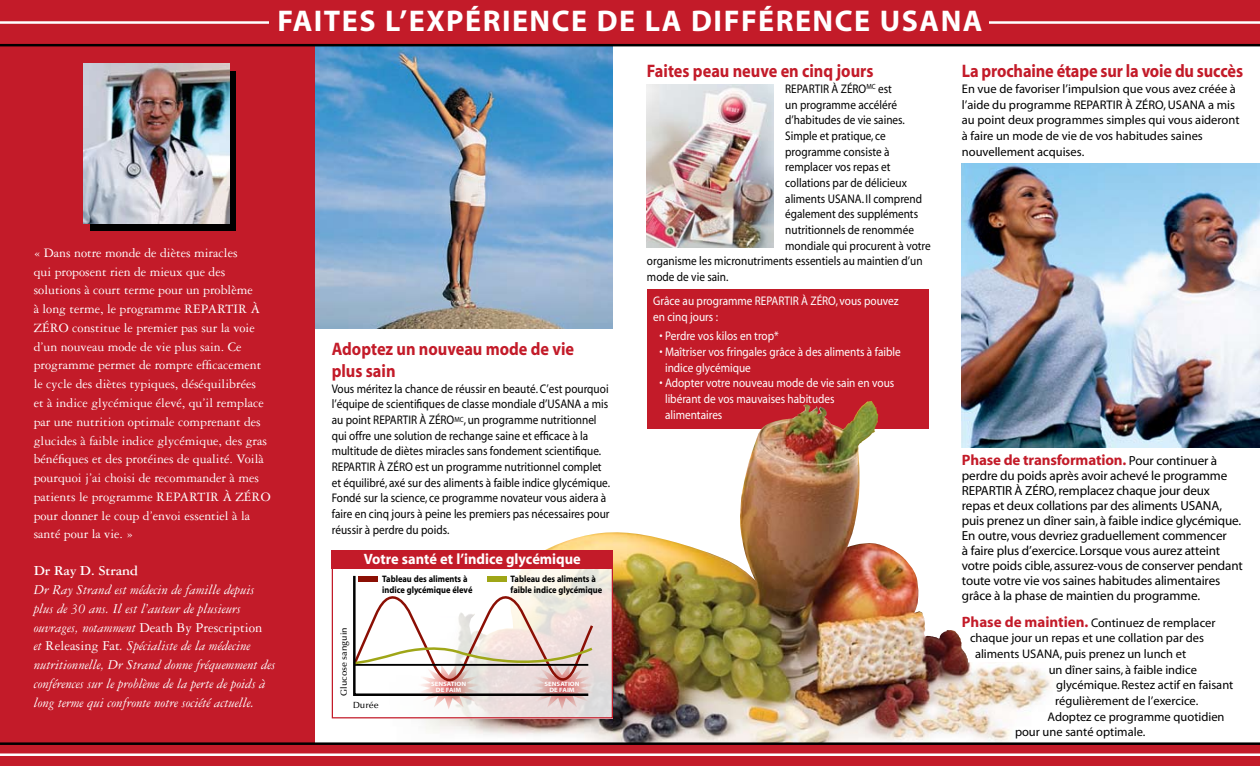
<style>
.page{position:relative;width:1260px;height:766px;background:#fff}
.page>*{position:absolute;margin:0;border:0;box-sizing:border-box;transform-origin:0 0}
.t1{font:700 30px "Myriad";letter-spacing:.05em;color:#fff}
.t2{font:700 18.12px/21.8px "Myriad";color:#c31b29;scale:.9 1}
.t3{font:700 15px "Myriad";color:#c31b29}
.t4{font:700 15px "Myriad";color:#fff;scale:.96 1}
.t5{font:italic 14.38px/18.8px "Garamond Three";color:#fff}
.t6{font:700 14.38px "Garamond Three";color:#fff}
.t7{font:13.75px/18.8px "Garamond Three";color:#fff}
.t8{font:13.12px/15px "Myriad";letter-spacing:-.01em;color:#000}
.t9{font:12.5px/15.6px "Myriad";color:#000;scale:.9 1}
.t10{font:12.5px/15.6px "Myriad";color:#000}
.t11{font:12.5px/15.6px "Myriad";color:#fff;scale:.9 1}
.t12{font:700 9.38px/11.2px "Myriad";color:#000;scale:.9 1}
.t13{font:500 8.88px "Optima";color:#000}
.t14{font:700 6.25px/6.2px "Myriad";color:#fff;text-align:center;scale:1.1 1}
.s1{font-style:normal}
.s2{font-weight:400;font-size:13.12px;color:#000}
.s3{font-weight:700;font-size:15px;color:#c31b29}
</style>
<div class="page">
<div style="left:647px;top:289px;width:281px;height:140px;background:#c31b29"></div>
<img style="left:339px;top:401px;width:810px;height:340px">
<img style="left:315px;top:46px;width:298px;height:282px">
<div style="left:0;top:35px;width:315px;height:591px;background:#c31b29"></div>
<div style="left:0;top:0;width:1260px;height:45px;background:#c31b29"></div>
<hr style="left:0;top:21px;width:1260px;height:3px;background:#fff">
<div style="left:269px;top:14px;width:720px;height:19px;background:#c31b29"></div>
<img style="left:962px;top:163px;width:298px;height:284px">
<img style="left:647px;top:85px;width:127px;height:162px">
<svg style="left:90px;top:71px;width:146px;height:159px;background:#1a1c1d"></svg>
<img style="left:84px;top:64px;width:145px;height:159px">
<div style="left:0;top:572px;width:315px;height:184px;background:#c31b29"></div>
<div style="left:0;top:743px;width:1260px;height:22px;background:#c31b29"></div>
<hr style="left:0;top:753px;width:1260px;height:2px;background:#fff">
<hr style="left:0;top:44px;width:1260px;height:2px;background:#000">
<hr style="left:0;top:741px;width:1260px;height:3px;background:#000">
<svg style="left:332px;top:568px;width:281px;height:150px"></svg>
<svg style="left:351px;top:573px;width:247px;height:136px"></svg>
<div style="left:359px;top:575px;width:19px;height:6px;background:#8b0f04"></div>
<div style="left:487px;top:575px;width:19px;height:6px;background:#9fa617"></div>
<div style="left:332px;top:550px;width:281px;height:18px;background:#c31b29"></div>
<div style="left:332px;top:549px;width:281px;height:168px;border:1px solid #c31b29"></div>
<h1 class="t1" style="left:277px;top:5px;width:707px">Faites l’expérience de la différence usana</h1>
<p class="t7" style="left:34px;top:243px;width:238px">« Dans notre monde de diètes miracles<br>qui proposent rien de mieux que des solutions à court terme pour un problème<br>à long terme, le programme REPARTIR À ZÉRO constitue le premier pas sur la voie d’un nouveau mode de vie plus sain. Ce programme permet de rompre efficacement le cycle des diètes typiques, déséquilibrées<br>et à indice glycémique élevé, qu’il remplace par une nutrition optimale comprenant des glucides à faible indice glycémique, des gras bénéfiques et des protéines de qualité. Voilà pourquoi j’ai choisi de recommander à mes patients le programme REPARTIR À ZÉRO pour donner le coup d’envoi essentiel à la santé pour la vie. »</p>
<p class="t6" style="left:34px;top:562px;width:106px">Dr Ray D. Strand</p>
<p class="t5" style="left:34px;top:580px;width:243px">Dr Ray Strand est médecin de famille depuis plus de 30 ans. Il est l’auteur de plusieurs ouvrages, notamment <span class="s1">Death By Prescription<br></span>et <span class="s1">Releasing Fat</span>. Spécialiste de la médecine nutritionnelle, Dr Strand donne fréquemment des conférences sur le problème de la perte de poids à long terme qui confronte notre société actuelle.</p>
<h2 class="t2" style="left:332px;top:339px;width:271px">Adoptez un nouveau mode de vie plus sain</h2>
<p class="t9" style="left:332px;top:381px;width:311px">Vous méritez la chance de réussir en beauté. C’est pourquoi l’équipe de scientifiques de classe mondiale d’USANA a mis au point REPARTIR À ZÉRO<sup>MC</sup>, un programme nutritionnel qui offre une solution de rechange saine et efficace à la multitude de diètes miracles sans fondement scientifique.<br>REPARTIR À ZÉRO est un programme nutritionnel complet et équilibré, axé sur des aliments à faible indice glycémique.<br>Fondé sur la science, ce programme novateur vous aidera à faire en cinq jours à peine les premiers pas nécessaires pour réussir à perdre du poids.</p>
<p class="t4" style="left:364px;top:551px;width:227px">Votre santé et l’indice glycémique</p>
<p class="t13" style="left:339px;top:695px;width:70px;rotate:-90deg">Glucose sanguin</p>
<p class="t12" style="left:382px;top:572px;width:102px">Tableau des aliments à indice glycémique élevé</p>
<p class="t12" style="left:510px;top:572px;width:103px">Tableau des aliments à faible indice glycémique</p>
<p class="t14" style="left:431px;top:680px;width:33px">sensation de faim</p>
<p class="t14" style="left:545px;top:680px;width:33px">sensation de faim</p>
<p class="t13" style="left:353px;top:699px;width:27px">Durée</p>
<h2 class="t2" style="left:647px;top:61px;width:253px">Faites peau neuve en cinq jours</h2>
<p class="t9" style="left:785px;top:82px;width:120px">REPARTIR À ZÉRO<sup>MC</sup> est</p>
<p class="t9" style="left:785px;top:97px;width:126px">un programme accéléré</p>
<p class="t9" style="left:785px;top:113px;width:135px">d’habitudes de vie saines.</p>
<p class="t9" style="left:785px;top:128px;width:113px">Simple et pratique, ce</p>
<p class="t9" style="left:785px;top:144px;width:117px">programme consiste à</p>
<p class="t9" style="left:785px;top:160px;width:119px">remplacer vos repas et</p>
<p class="t9" style="left:785px;top:175px;width:137px">collations par de délicieux</p>
<p class="t9" style="left:785px;top:191px;width:154px">aliments USANA. Il comprend</p>
<p class="t9" style="left:785px;top:207px;width:149px">également des suppléments</p>
<p class="t9" style="left:785px;top:222px;width:145px">nutritionnels de renommée</p>
<p class="t9" style="left:785px;top:238px;width:163px">mondiale qui procurent à votre</p>
<p class="t9" style="left:647px;top:253px;width:308px">organisme les micronutriments essentiels au maintien d’un</p>
<p class="t9" style="left:647px;top:269px;width:92px">mode de vie sain.</p>
<p class="t11" style="left:653px;top:294px;width:274px">Grâce au programme REPARTIR À ZÉRO, vous pouvez en cinq jours :</p>
<p class="t11" style="left:660px;top:328px;width:134px">• Perdre vos kilos en trop*</p>
<p class="t11" style="left:665px;top:344px;width:263px;text-indent:-6px">• Maîtriser vos fringales grâce à des aliments à faible indice glycémique</p>
<p class="t11" style="left:665px;top:375px;width:256px;text-indent:-6px">• Adopter votre nouveau mode de vie sain en vous libérant de vos mauvaises habitudes alimentaires</p>
<h2 class="t2" style="left:962px;top:61px;width:314px">La prochaine étape sur la voie du succès</h2>
<p class="t10" style="left:962px;top:82px;width:279px">En vue de favoriser l’impulsion que vous avez créée à l’aide du programme REPARTIR À ZÉRO, USANA a mis au point deux programmes simples qui vous aideront à faire un mode de vie de vos habitudes saines nouvellement acquises.</p>
<p class="t3" style="left:962px;top:452px;width:257px">Phase de transformation. <span class="s2">Pour continuer à</span></p>
<p class="t8" style="left:962px;top:468px;width:283px">perdre du poids après avoir achevé le programme REPARTIR À ZÉRO, remplacez chaque jour deux<br>repas et deux collations par des aliments USANA, puis prenez un dîner sain, à faible indice glycémique.<br>En outre, vous devriez graduellement commencer<br>à faire plus d’exercice. Lorsque vous aurez atteint votre poids cible, assurez-vous de conserver pendant toute votre vie vos saines habitudes alimentaires grâce à la phase de maintien du programme.</p>
<p class="t10" style="left:962px;top:615px;width:255px"><span class="s3">Phase de maintien.</span> Continuez de remplacer</p>
<p class="t10" style="left:970px;top:630px;width:236px">chaque jour un repas et une collation par des</p>
<p class="t10" style="left:975px;top:646px;width:213px">aliments USANA, puis prenez un lunch et</p>
<p class="t10" style="left:1049px;top:661px;width:150px">un dîner sains, à faible indice</p>
<p class="t10" style="left:1056px;top:677px;width:179px">glycémique. Restez actif en faisant</p>
<p class="t10" style="left:1055px;top:693px;width:145px">régulièrement de l’exercice.</p>
<p class="t10" style="left:1048px;top:708px;width:179px">Adoptez ce programme quotidien</p>
<p class="t10" style="left:1015px;top:724px;width:132px">pour une santé optimale.</p>
</div>
